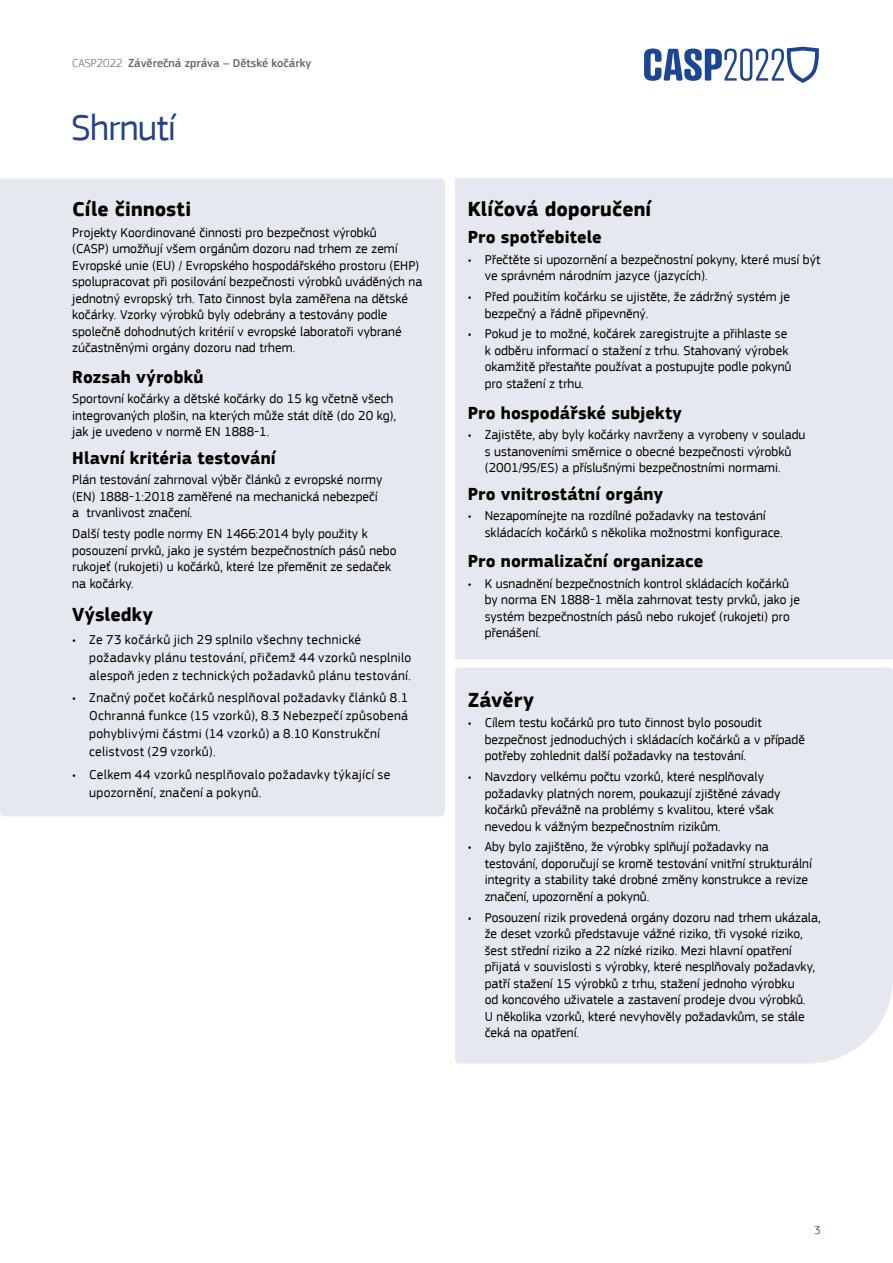
<style>
.page{position:relative;width:893px;height:1263px;background:#fff}
.page>*{position:absolute;margin:0;border:0;box-sizing:border-box;transform-origin:0 0}
.t1{font:37.5px "EC Square Sans Pro";letter-spacing:-.025em;color:#25408f}
.t2{font:700 21px "EC Square Sans Pro";letter-spacing:.005em;color:#000}
.t3{font:700 19.5px "EC Square Sans Pro";letter-spacing:.005em;color:#000}
.t4{font:700 18px "EC Square Sans Pro";letter-spacing:.005em;color:#000}
.t5{font:13.5px/16.5px "EC Square Sans Pro";color:#000}
.t6{font:13.5px/18px "EC Square Sans Pro";letter-spacing:.03em;color:#000}
.t7{font:13.5px/18px "EC Square Sans Pro";letter-spacing:.025em;color:#000}
.t8{font:500 12px "EC Square Sans Pro";color:#636466}
.t9{font:300 12px "EC Square Sans Pro";color:#02405d}
.s1{font-weight:300}
</style>
<div class="page">
<svg style="left:644px;top:47px;width:175px;height:36px"></svg>
<div style="left:0;top:179px;width:445px;height:637px;background:#e6e8ef"></div>
<div style="left:455px;top:179px;width:438px;height:480px;background:#e6e8ef"></div>
<div style="left:455px;top:668px;width:438px;height:395px;background:#e6e8ef"></div>
<p class="t8" style="left:72px;top:56px;width:241px"><span class="s1">CASP2022</span> Závěrečná zpráva – Dětské kočárky</p>
<h1 class="t1" style="left:71px;top:105px;width:105px">Shrnutí</h1>
<h2 class="t2" style="left:72px;top:196px;width:120px">Cíle činnosti</h2>
<p class="t5" style="left:72px;top:224px;width:352px">Projekty Koordinované činnosti pro bezpečnost výrobků<br>(CASP) umožňují všem orgánům dozoru nad trhem ze zemí Evropské unie (EU) / Evropského hospodářského prostoru (EHP) spolupracovat při posilování bezpečnosti výrobků uváděných na jednotný evropský trh. Tato činnost byla zaměřena na dětské kočárky. Vzorky výrobků byly odebrány a testovány podle společně dohodnutých kritérií v evropské laboratoři vybrané zúčastněnými orgány dozoru nad trhem.</p>
<h3 class="t4" style="left:72px;top:366px;width:133px">Rozsah výrobků</h3>
<p class="t5" style="left:72px;top:391px;width:325px">Sportovní kočárky a dětské kočárky do 15 kg včetně všech integrovaných plošin, na kterých může stát dítě (do 20 kg), jak je uvedeno v normě EN 1888-1.</p>
<h3 class="t4" style="left:72px;top:447px;width:205px">Hlavní kritéria testování</h3>
<p class="t5" style="left:72px;top:472px;width:312px">Plán testování zahrnoval výběr článků z evropské normy (EN) 1888-1:2018 zaměřené na mechanická nebezpečí a trvanlivost značení.</p>
<p class="t5" style="left:72px;top:525px;width:326px">Další testy podle normy EN 1466:2014 byly použity k posouzení prvků, jako je systém bezpečnostních pásů nebo rukojeť (rukojeti) u kočárků, které lze přeměnit ze sedaček na kočárky.</p>
<h3 class="t3" style="left:72px;top:603px;width:82px">Výsledky</h3>
<p class="t6" style="left:89px;top:630px;width:324px;text-indent:-17px">• Ze 73 kočárků jich 29 splnilo všechny technické požadavky plánu testování, přičemž 44 vzorků nesplnilo alespoň jeden z technických požadavků plánu testování.</p>
<p class="t6" style="left:89px;top:689px;width:320px;text-indent:-17px">• Značný počet kočárků nesplňoval požadavky článků 8.1<br>Ochranná funkce (15 vzorků), 8.3 Nebezpečí způsobená pohyblivými částmi (14 vzorků) a 8.10 Konstrukční celistvost (29 vzorků).</p>
<p class="t7" style="left:89px;top:765px;width:302px;text-indent:-17px">• Celkem 44 vzorků nesplňovalo požadavky týkající se upozornění, značení a pokynů.</p>
<h2 class="t2" style="left:468px;top:196px;width:185px">Klíčová doporučení</h2>
<h3 class="t4" style="left:468px;top:226px;width:136px">Pro spotřebitele</h3>
<p class="t5" style="left:485px;top:251px;width:337px;text-indent:-17px">• Přečtěte si upozornění a bezpečnostní pokyny, které musí být ve správném národním jazyce (jazycích).</p>
<p class="t5" style="left:485px;top:288px;width:307px;text-indent:-17px">• Před použitím kočárku se ujistěte, že zádržný systém je bezpečný a řádně připevněný.</p>
<p class="t5" style="left:485px;top:326px;width:308px;text-indent:-17px">• Pokud je to možné, kočárek zaregistrujte a přihlaste se k odběru informací o stažení z trhu. Stahovaný výrobek okamžitě přestaňte používat a postupujte podle pokynů pro stažení z trhu.</p>
<h3 class="t4" style="left:468px;top:402px;width:216px">Pro hospodářské subjekty</h3>
<p class="t5" style="left:468px;top:427px;width:339px;text-align:center">• Zajistěte, aby byly kočárky navrženy a vyrobeny v souladu s ustanoveními směrnice o obecné bezpečnosti výrobků (2001/95/ES) a příslušnými bezpečnostními normami.</p>
<h3 class="t4" style="left:468px;top:483px;width:197px">Pro vnitrostátní orgány</h3>
<p class="t5" style="left:485px;top:508px;width:299px;text-indent:-17px">• Nezapomínejte na rozdílné požadavky na testování skládacích kočárků s několika možnostmi konfigurace.</p>
<h3 class="t4" style="left:468px;top:550px;width:237px">Pro normalizační organizace</h3>
<p class="t5" style="left:485px;top:575px;width:317px;text-indent:-17px">• K usnadnění bezpečnostních kontrol skládacích kočárků by norma EN 1888-1 měla zahrnovat testy prvků, jako je systém bezpečnostních pásů nebo rukojeť (rukojeti) pro přenášení.</p>
<h2 class="t2" style="left:468px;top:687px;width:68px">Závěry</h2>
<p class="t5" style="left:485px;top:715px;width:322px;text-indent:-17px">• Cílem testu kočárků pro tuto činnost bylo posoudit bezpečnost jednoduchých i skládacích kočárků a v případě potřeby zohlednit další požadavky na testování.</p>
<p class="t5" style="left:485px;top:768px;width:297px;text-indent:-17px">• Navzdory velkému počtu vzorků, které nesplňovaly požadavky platných norem, poukazují zjištěné závady kočárků převážně na problémy s kvalitou, které však nevedou k vážným bezpečnostním rizikům.</p>
<p class="t5" style="left:485px;top:839px;width:329px;text-indent:-17px">• Aby bylo zajištěno, že výrobky splňují požadavky na testování, doporučují se kromě testování vnitřní strukturální integrity a stability také drobné změny konstrukce a revize značení, upozornění a pokynů.</p>
<p class="t5" style="left:485px;top:909px;width:337px;text-indent:-17px">• Posouzení rizik provedená orgány dozoru nad trhem ukázala, že deset vzorků představuje vážné riziko, tři vysoké riziko, šest střední riziko a 22 nízké riziko. Mezi hlavní opatření přijatá v souvislosti s výrobky, které nesplňovaly požadavky, patří stažení 15 výrobků z trhu, stažení jednoho výrobku<br>od koncového uživatele a zastavení prodeje dvou výrobků.<br>U několika vzorků, které nevyhověly požadavkům, se stále čeká na opatření.</p>
<p class="t9" style="left:814px;top:1223px;width:8px">3</p>
</div>
